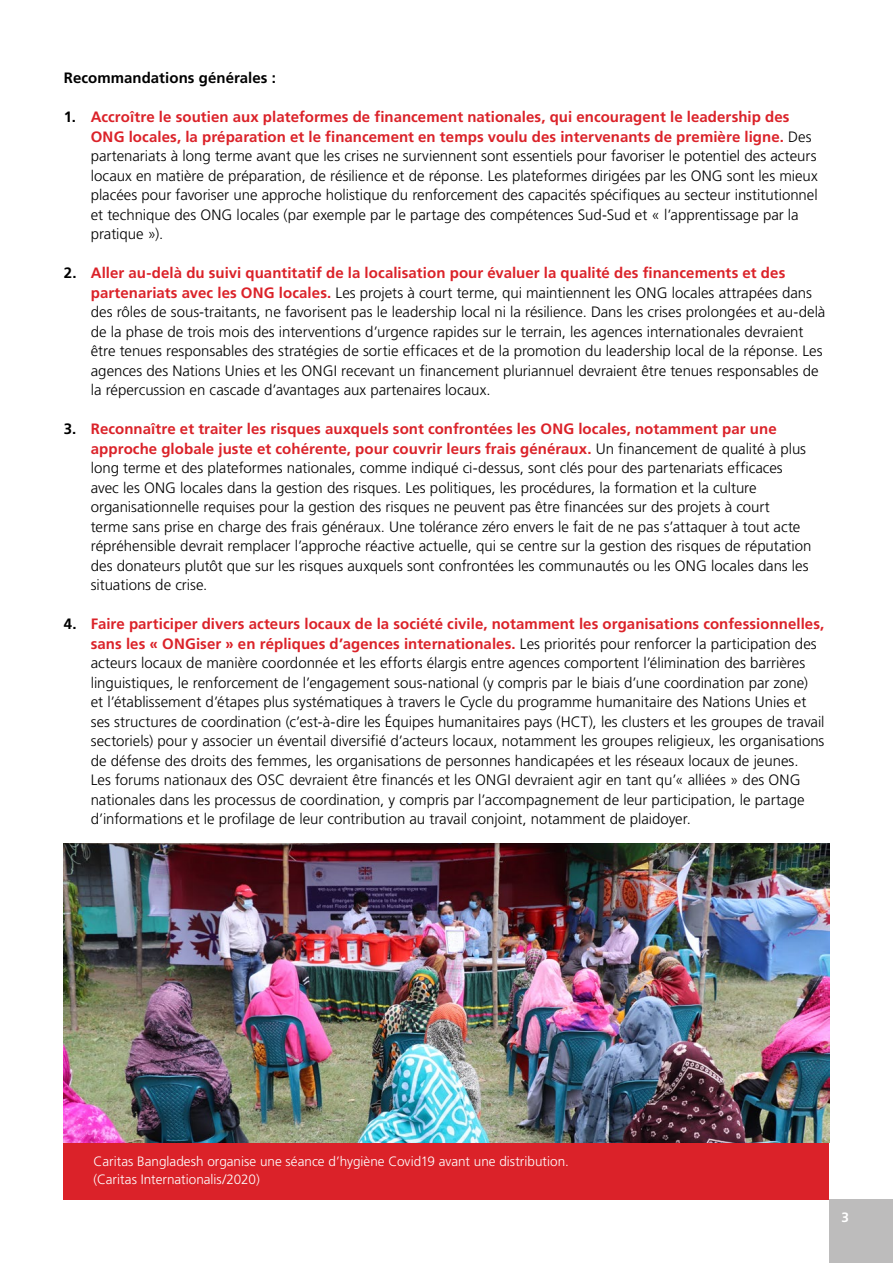
<style>
.page{position:relative;width:893px;height:1263px;background:#fff}
.page>*{position:absolute;margin:0;border:0;box-sizing:border-box;transform-origin:0 0}
.t1{font:15px/19.5px "Frutiger LT 45 Lt";color:#000}
.t2{font:15px/19.5px "Frutiger LT 65 Bd";letter-spacing:.005em;color:#db2229}
.t3{font:15px "Frutiger LT 65 Bd";letter-spacing:.005em;color:#000}
.t4{font:13.5px/18px "Frutiger LT 45 Lt";color:#fff}
.t5{font:13.5px "Frutiger LT 65 Bd";color:#fff}
.s1{color:#000}
.s2{font-family:"Frutiger LT 45 Lt";color:#000}
.s3{font-family:"Frutiger LT 65 Bd";color:#db2229}
</style>
<div class="page">
<div style="left:829px;top:1199px;width:64px;height:64px;background:#bdbcbc"></div>
<div style="left:64px;top:1143px;width:765px;height:56px;background:#db2229"></div>
<img style="left:64px;top:844px;width:765px;height:299px">
<p class="t3" style="left:64px;top:69px;width:214px">Recommandations générales :</p>
<p class="t2" style="left:91px;top:107px;width:722px;text-indent:-27px"><span class="s1">1.</span> Accroître le soutien aux plateformes de financement nationales, qui encouragent le leadership des<br>ONG locales, la préparation et le financement en temps voulu des intervenants de première ligne. <span class="s2">Des</span></p>
<p class="t1" style="left:91px;top:147px;width:728px">partenariats à long terme avant que les crises ne surviennent sont essentiels pour favoriser le potentiel des acteurs locaux en matière de préparation, de résilience et de réponse. Les plateformes dirigées par les ONG sont les mieux placées pour favoriser une approche holistique du renforcement des capacités spécifiques au secteur institutionnel et technique des ONG locales (par exemple par le partage des compétences Sud-Sud et « l’apprentissage par la pratique »).</p>
<p class="t2" style="left:64px;top:263px;width:723px"><span class="s1">2.</span> Aller au-delà du suivi quantitatif de la localisation pour évaluer la qualité des financements et des</p>
<p class="t1" style="left:91px;top:283px;width:736px"><span class="s3">partenariats avec les ONG locales.</span> Les projets à court terme, qui maintiennent les ONG locales attrapées dans des rôles de sous-traitants, ne favorisent pas le leadership local ni la résilience. Dans les crises prolongées et au-delà de la phase de trois mois des interventions d’urgence rapides sur le terrain, les agences internationales devraient être tenues responsables des stratégies de sortie efficaces et de la promotion du leadership local de la réponse. Les agences des Nations Unies et les ONGI recevant un financement pluriannuel devraient être tenues responsables de la répercussion en cascade d’avantages aux partenaires locaux.</p>
<p class="t2" style="left:91px;top:419px;width:717px;text-indent:-27px"><span class="s1">3.</span> Reconnaître et traiter les risques auxquels sont confrontées les ONG locales, notamment par une approche globale juste et cohérente, pour couvrir leurs frais généraux. <span class="s2">Un financement de qualité à plus</span></p>
<p class="t1" style="left:91px;top:459px;width:722px">long terme et des plateformes nationales, comme indiqué ci-dessus, sont clés pour des partenariats efficaces avec les ONG locales dans la gestion des risques. Les politiques, les procédures, la formation et la culture organisationnelle requises pour la gestion des risques ne peuvent pas être financées sur des projets à court<br>terme sans prise en charge des frais généraux. Une tolérance zéro envers le fait de ne pas s’attaquer à tout acte répréhensible devrait remplacer l’approche réactive actuelle, qui se centre sur la gestion des risques de réputation des donateurs plutôt que sur les risques auxquels sont confrontées les communautés ou les ONG locales dans les situations de crise.</p>
<p class="t2" style="left:91px;top:614px;width:735px;text-indent:-27px"><span class="s1">4.</span> Faire participer divers acteurs locaux de la société civile, notamment les organisations confessionnelles, sans les « ONGiser » en répliques d’agences internationales. <span class="s2">Les priorités pour renforcer la participation des</span></p>
<p class="t1" style="left:91px;top:654px;width:735px">acteurs locaux de manière coordonnée et les efforts élargis entre agences comportent l’élimination des barrières linguistiques, le renforcement de l’engagement sous-national (y compris par le biais d’une coordination par zone)<br>et l’établissement d’étapes plus systématiques à travers le Cycle du programme humanitaire des Nations Unies et ses structures de coordination (c’est-à-dire les Équipes humanitaires pays (HCT), les clusters et les groupes de travail sectoriels) pour y associer un éventail diversifié d’acteurs locaux, notamment les groupes religieux, les organisations de défense des droits des femmes, les organisations de personnes handicapées et les réseaux locaux de jeunes.<br>Les forums nationaux des OSC devraient être financés et les ONGI devraient agir en tant qu’« alliées » des ONG nationales dans les processus de coordination, y compris par l’accompagnement de leur participation, le partage d’informations et le profilage de leur contribution au travail conjoint, notamment de plaidoyer.</p>
<p class="t4" style="left:94px;top:1153px;width:477px">Caritas Bangladesh organise une séance d’hygiène Covid19 avant une distribution. (Caritas Internationalis/2020)</p>
<p class="t5" style="left:841px;top:1209px;width:9px">3</p>
</div>
